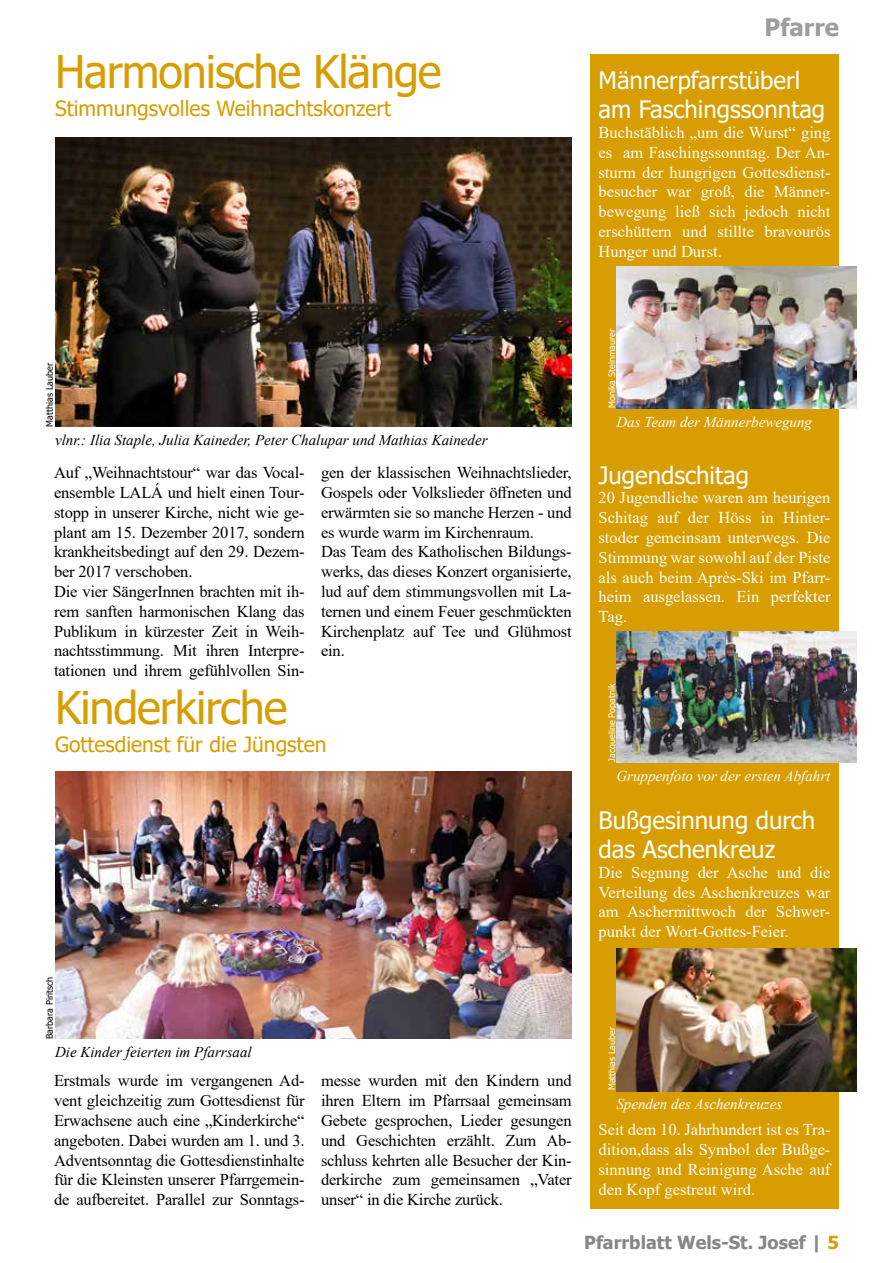
<style>
.page{position:relative;width:893px;height:1263px;background:#fff}
.page>*{position:absolute;margin:0;border:0;box-sizing:border-box;transform-origin:0 0}
.t1{font:45px "Tahoma";letter-spacing:-.025em;color:#d89d00}
.t2{font:24px/28.8px "Tahoma";color:#fff}
.t3{font:700 24px "Tahoma";color:#9d9d9c}
.t4{font:21px "Tahoma";color:#d89d00}
.t5{font:700 18px "Tahoma";color:#878787}
.t6{font:16.5px/19.8px "Times New Roman";letter-spacing:-.01em;color:#000}
.t7{font:16.5px/19.8px "Times New Roman";color:#fff;text-align:justify}
.t8{font:italic 15px "Times New Roman";color:#000}
.t9{font:italic 15px "Times New Roman";color:#fff}
.t10{font:9px "Tahoma";color:#fff}
.t11{font:9px "Tahoma";color:#000}
.s1{color:#d89d00}
</style>
<div class="page">
<div style="left:590px;top:54px;width:249px;height:1155px;background:#d89d00"></div>
<img style="left:617px;top:266px;width:240px;height:143px">
<img style="left:55px;top:138px;width:517px;height:288px">
<img style="left:55px;top:772px;width:517px;height:266px">
<img style="left:617px;top:632px;width:240px;height:130px">
<img style="left:617px;top:949px;width:240px;height:142px">
<h1 class="t1" style="left:55px;top:42px;width:388px">Harmonische Klänge</h1>
<p class="t4" style="left:55px;top:94px;width:338px">Stimmungsvolles Weihnachtskonzert</p>
<h2 class="t3" style="left:765px;top:11px;width:76px">Pfarre</h2>
<h2 class="t2" style="left:598px;top:68px;width:228px">Männerpfarrstüberl am Faschingssonntag</h2>
<p class="t7" style="left:598px;top:122px;width:233px">Buchstäblich „um die Wurst“ ging es am Faschingssonntag. Der An&shy;sturm der hungrigen Gottesdienst&shy;besucher war groß, die Männer&shy;bewegung ließ sich jedoch nicht erschüttern und stillte bravourös Hunger und Durst.</p>
<p class="t11" style="left:43px;top:427px;width:65px;rotate:-90deg">Matthias Lauber</p>
<p class="t8" style="left:55px;top:430px;width:434px">vlnr.: Ilia Staple, Julia Kaineder, Peter Chalupar und Mathias Kaineder</p>
<p class="t6" style="left:321px;top:462px;width:252px">gen der klassischen Weihnachtslieder, Gospels oder Volkslieder öffneten und erwärmten sie so manche Herzen - und es wurde warm im Kirchenraum.<br>Das Team des Katholischen Bildungs&shy;werks, das dieses Konzert organisierte, lud auf dem stimmungsvollen mit La&shy;ternen und einem Feuer geschmückten Kirchenplatz auf Tee und Glühmost ein.</p>
<p class="t6" style="left:54px;top:462px;width:252px">Auf „Weihnachtstour“ war das Vocal&shy;ensemble LALÁ und hielt einen Tour&shy;stopp in unserer Kirche, nicht wie ge&shy;plant am 15. Dezember 2017, sondern krankheitsbedingt auf den 29. Dezem&shy;ber 2017 verschoben.<br>Die vier SängerInnen brachten mit ih&shy;rem sanften harmonischen Klang das Publikum in kürzester Zeit in Weih&shy;nachtsstimmung. Mit ihren Interpre&shy;tationen und ihrem gefühlvollen Sin-</p>
<h1 class="t1" style="left:55px;top:677px;width:234px">Kinderkirche</h1>
<p class="t4" style="left:55px;top:730px;width:273px">Gottesdienst für die Jüngsten</p>
<p class="t10" style="left:606px;top:408px;width:81px;rotate:-90deg">Monika Steinmaurer</p>
<p class="t9" style="left:616px;top:412px;width:197px">Das Team der Männerbewegung</p>
<h2 class="t2" style="left:598px;top:462px;width:152px">Jugendschitag</h2>
<p class="t7" style="left:598px;top:487px;width:233px">20 Jugendliche waren am heurigen Schitag auf der Höss in Hinter&shy;stoder gemeinsam unterwegs. Die Stimmung war sowohl auf der Piste als auch beim Après-Ski im Pfarr&shy;heim ausgelassen. Ein perfekter Tag.</p>
<p class="t10" style="left:606px;top:762px;width:80px;rotate:-90deg">Jacqueline Popatnik</p>
<p class="t9" style="left:616px;top:765px;width:215px">Gruppenfoto vor der ersten Abfahrt</p>
<h2 class="t2" style="left:598px;top:807px;width:218px">Bußgesinnung durch das Aschenkreuz</h2>
<p class="t7" style="left:598px;top:862px;width:233px">Die Segnung der Asche und die Verteilung des Aschenkreuzes war am Aschermittwoch der Schwer&shy;punkt der Wort-Gottes-Feier.</p>
<p class="t11" style="left:43px;top:1039px;width:64px;rotate:-90deg">Barbara Piritsch</p>
<p class="t8" style="left:55px;top:1042px;width:198px">Die Kinder feierten im Pfarrsaal</p>
<p class="t6" style="left:54px;top:1070px;width:252px;text-align:justify">Erstmals wurde im vergangenen Ad&shy;vent gleichzeitig zum Gottesdienst für Erwachsene auch eine „Kinderkirche“ angeboten. Dabei wurden am 1. und 3.<br>Adventsonntag die Gottesdienstinhalte für die Kleinsten unserer Pfarrgemein&shy;de aufbereitet. Parallel zur Sonntags-</p>
<p class="t6" style="left:321px;top:1070px;width:252px;text-align:justify">messe wurden mit den Kindern und ihren Eltern im Pfarrsaal gemeinsam Gebete gesprochen, Lieder gesungen und Geschichten erzählt. Zum Ab&shy;schluss kehrten alle Besucher der Kin&shy;derkirche zum gemeinsamen „Vater unser“ in die Kirche zurück.</p>
<p class="t10" style="left:606px;top:1090px;width:65px;rotate:-90deg">Matthias Lauber</p>
<p class="t9" style="left:616px;top:1094px;width:167px">Spenden des Aschenkreuzes</p>
<p class="t7" style="left:598px;top:1119px;width:233px">Seit dem 10. Jahrhundert ist es Tra&shy;dition,dass als Symbol der Bußge&shy;sinnung und Reinigung Asche auf den Kopf gestreut wird.</p>
<p class="t5" style="left:584px;top:1230px;width:256px">Pfarrblatt Wels-St. Josef | <span class="s1">5</span></p>
</div>
